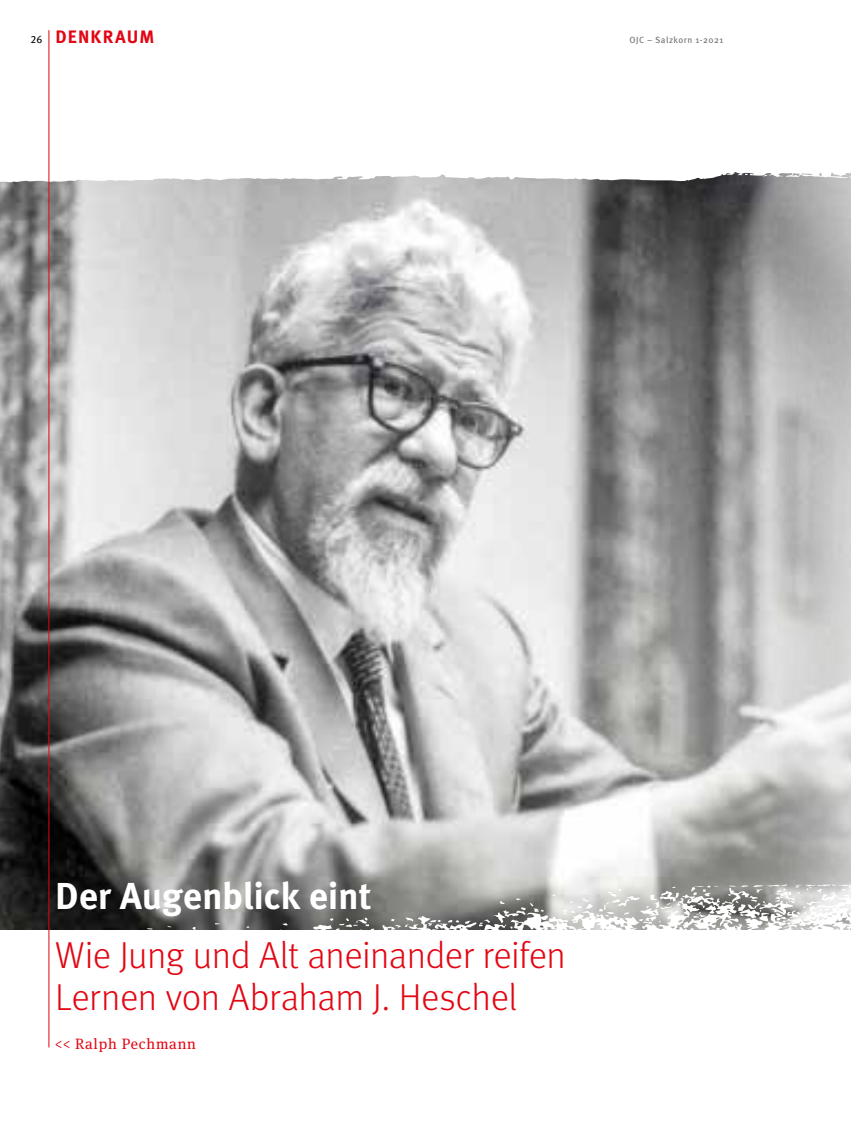
<style>
.page{position:relative;width:851px;height:1127px;background:#fff}
.page>*{position:absolute;margin:0;border:0;box-sizing:border-box;transform-origin:0 0}
.t1{font:300 37.5px/42px "Meta Pro";letter-spacing:-.015em;color:#e30613}
.t2{font:700 37.5px "Meta Pro";letter-spacing:-.01em;color:#fff}
.t3{font:700 18px "Meta Pro";letter-spacing:.06em;color:#e30613}
.t4{font:15px "Meta Serif Pro";letter-spacing:.05em;color:#e30613}
.t5{font:9px "Meta Pro";letter-spacing:.05em;color:#706f6f}
.s1{font-weight:400;font-size:10.5px;color:#000}
</style>
<div class="page">
<img style="left:0;top:189px;width:595px;height:694px">
<svg style="left:595px;top:189px;width:151px;height:694px;background:#8f8f8f"></svg>
<svg style="left:0;top:883px;width:746px;height:165px"></svg>
<svg style="left:0;top:30px;width:746px;height:159px"></svg>
<svg style="left:746px;top:172px;width:104px;height:758px;background:#bdbdbc"></svg>
<hr style="left:49px;top:30px;width:1px;height:1017px;background:#e30613">
<p class="t3" style="left:31px;top:22px;width:125px"><span class="s1">26</span> DENKRAUM</p>
<p class="t5" style="left:629px;top:33px;width:95px">OJC – Salzkorn 1-2021</p>
<p class="t2" style="left:55px;top:866px;width:318px">Der Augenblick eint</p>
<p class="t1" style="left:55px;top:932px;width:512px">Wie Jung und Alt aneinander reifen<br>Lernen von Abraham J. Heschel</p>
<p class="t4" style="left:55px;top:1033px;width:142px">&lt;&lt; Ralph Pechmann</p>
</div>
